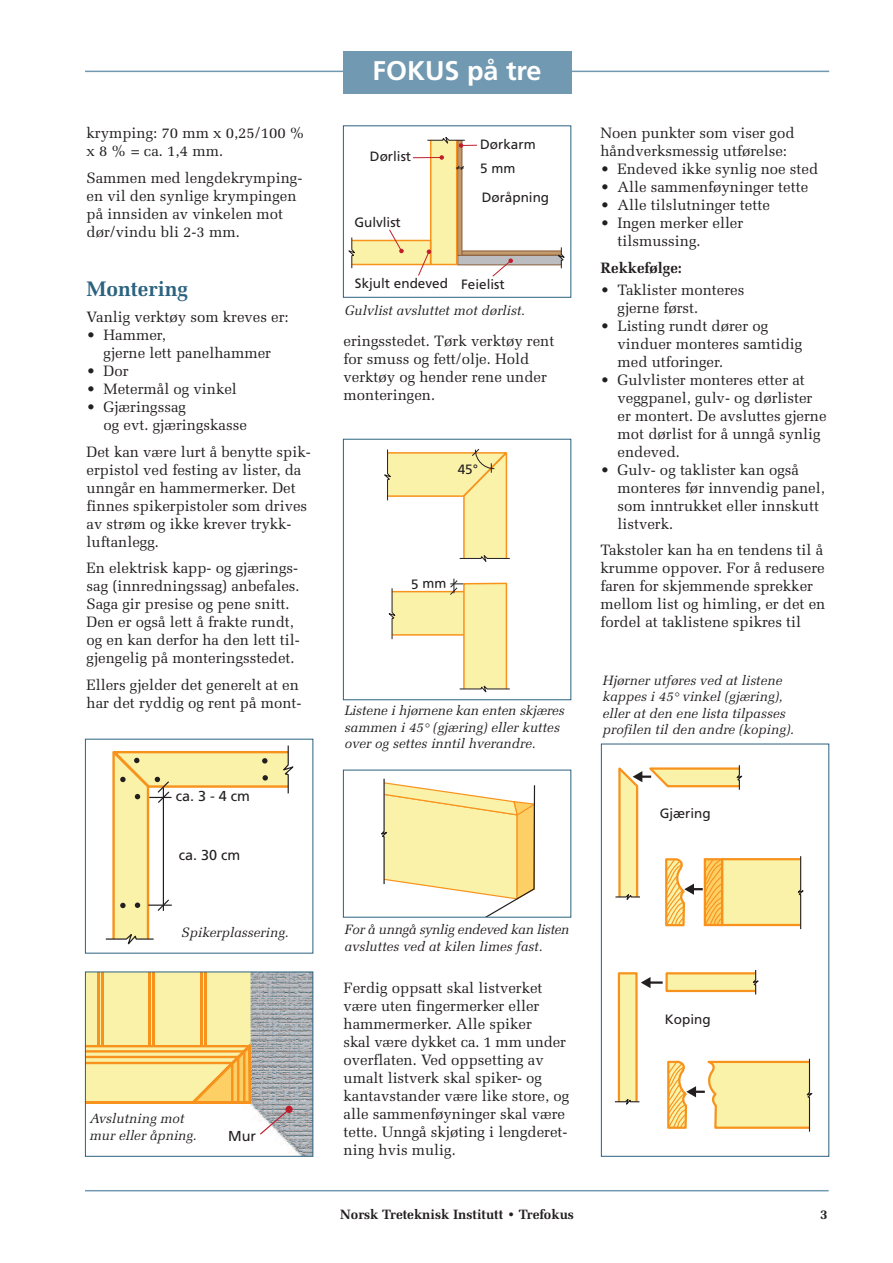
<style>
.page{position:relative;width:893px;height:1263px;background:#fff}
.page>*{position:absolute;margin:0;border:0;box-sizing:border-box;transform-origin:0 0}
.t1{font:700 27px "Frutiger";color:#fff}
.t2{font:700 21px "Melior";color:#2b627f}
.t3{font:15px/18px "Melior";color:#231f20}
.t4{font:700 15px "Melior";color:#231f20}
.t5{font:14.4px "Frutiger";color:#231f20}
.t6{font:italic 13.5px/16.5px "Melior";color:#231f20}
.t7{font:13.5px/24px "Frutiger";color:#231f20}
.t8{font:italic 13.5px/16.5px "Melior";letter-spacing:-.02em;color:#231f20}
.t9{font:700 13.5px "Melior";color:#231f20}
</style>
<div class="page">
<hr style="left:85px;top:1190px;width:744px;height:1px;background:#7199b1">
<hr style="left:85px;top:71px;width:744px;height:1px;background:#7199b1">
<div style="left:343px;top:51px;width:228px;height:43px;background:#7199b1"></div>
<svg style="left:106px;top:745px;width:187px;height:199px"></svg>
<div style="left:86px;top:972px;width:166px;height:130px;background:#faf2a8"></div>
<img style="left:250px;top:973px;width:61px;height:182px">
<img style="left:250px;top:973px;width:2px;height:129px">
<hr style="left:86px;top:1101px;width:165px;height:3px;background:#f7931d">
<svg style="left:87px;top:1043px;width:164px;height:58px"></svg>
<hr style="left:204px;top:972px;width:3px;height:74px;background:#f7931d">
<hr style="left:200px;top:972px;width:3px;height:74px;background:#f7931d">
<hr style="left:152px;top:972px;width:3px;height:74px;background:#f7931d">
<hr style="left:148px;top:972px;width:2px;height:74px;background:#f7931d">
<hr style="left:102px;top:972px;width:2px;height:74px;background:#f7931d">
<hr style="left:97px;top:972px;width:3px;height:74px;background:#f7931d">
<div style="left:285px;top:1106px;width:8px;height:7px;background:#bf1d2c;border-radius:50%"></div>
<svg style="left:260px;top:1109px;width:29px;height:26px"></svg>
<div style="left:85px;top:971px;width:228px;height:186px;border:1px solid #2b627f"></div>
<svg style="left:381px;top:779px;width:154px;height:136px"></svg>
<div style="left:392px;top:592px;width:76px;height:43px;background:#faf2a8"></div>
<div style="left:391px;top:591px;width:78px;height:45px;border:2px solid #f7931d"></div>
<svg style="left:388px;top:588px;width:9px;height:52px"></svg>
<svg style="left:384px;top:449px;width:126px;height:113px"></svg>
<div style="left:464px;top:583px;width:42px;height:106px;background:#faf2a8"></div>
<div style="left:463px;top:583px;width:44px;height:107px;border:2px solid #f7931d"></div>
<svg style="left:459px;top:684px;width:51px;height:8px"></svg>
<div style="left:343px;top:439px;width:228px;height:261px;border:1px solid #2b627f"></div>
<div style="left:619px;top:973px;width:17px;height:129px;background:#faf2a8"></div>
<div style="left:618px;top:972px;width:20px;height:131px;border:2px solid #f7931d"></div>
<svg style="left:615px;top:1096px;width:25px;height:9px"></svg>
<div style="left:667px;top:973px;width:89px;height:18px;background:#faf2a8"></div>
<div style="left:665px;top:972px;width:92px;height:20px;border:2px solid #f7931d"></div>
<svg style="left:750px;top:970px;width:9px;height:25px"></svg>
<hr style="left:649px;top:981px;width:14px;height:3px;background:#231f20">
<svg style="left:641px;top:977px;width:9px;height:11px"></svg>
<div style="left:722px;top:859px;width:78px;height:66px;background:#faf2a8"></div>
<div style="left:721px;top:858px;width:81px;height:68px;border:2px solid #f7931d"></div>
<svg style="left:795px;top:856px;width:9px;height:74px"></svg>
<svg style="left:615px;top:765px;width:131px;height:162px"></svg>
<svg style="left:667px;top:1058px;width:145px;height:74px"></svg>
<div style="left:601px;top:744px;width:228px;height:413px;border:1px solid #2b627f"></div>
<hr style="left:461px;top:251px;width:100px;height:4px;background:#c39a6b">
<div style="left:461px;top:251px;width:101px;height:5px;border:1px solid #8a5d3b"></div>
<hr style="left:458px;top:140px;width:4px;height:115px;background:#c39a6b">
<div style="left:457px;top:140px;width:5px;height:116px;border:1px solid #8a5d3b"></div>
<div style="left:458px;top:255px;width:103px;height:10px;background:#bcbdc0"></div>
<div style="left:457px;top:255px;width:105px;height:10px;border:1px solid #8a5d3b"></div>
<div style="left:431px;top:140px;width:26px;height:124px;background:#faf2a8"></div>
<div style="left:430px;top:139px;width:27px;height:126px;border:2px solid #f7931d"></div>
<div style="left:352px;top:240px;width:79px;height:24px;background:#faf2a8"></div>
<div style="left:351px;top:240px;width:80px;height:25px;border:2px solid #f7931d"></div>
<svg style="left:348px;top:237px;width:9px;height:32px"></svg>
<svg style="left:555px;top:247px;width:9px;height:22px"></svg>
<svg style="left:388px;top:229px;width:16px;height:24px"></svg>
<svg style="left:417px;top:249px;width:14px;height:27px"></svg>
<svg style="left:413px;top:155px;width:31px;height:5px"></svg>
<svg style="left:427px;top:137px;width:50px;height:11px"></svg>
<svg style="left:492px;top:258px;width:21px;height:19px"></svg>
<svg style="left:456px;top:165px;width:8px;height:6px"></svg>
<div style="left:343px;top:125px;width:228px;height:173px;border:1px solid #2b627f"></div>
<div style="left:180px;top:925px;width:125px;height:21px;background:#fff"></div>
<svg style="left:412px;top:579px;width:52px;height:16px"></svg>
<p class="t3" style="left:87px;top:124px;width:220px">krymping: 70 mm x 0,25/100 % x 8 % = ca. 1,4 mm.</p>
<p class="t3" style="left:87px;top:168px;width:217px">Sammen med lengdekrymping&shy;en vil den synlige krympingen på innsiden av vinkelen mot dør/vindu bli 2-3 mm.</p>
<h2 class="t2" style="left:87px;top:276px;width:103px">Montering</h2>
<p class="t3" style="left:87px;top:308px;width:204px">Vanlig verktøy som kreves er:</p>
<p class="t3" style="left:104px;top:326px;width:169px;text-indent:-17px">• Hammer,<br>gjerne lett panelhammer</p>
<p class="t3" style="left:87px;top:362px;width:44px">• Dor</p>
<p class="t3" style="left:87px;top:380px;width:152px">• Metermål og vinkel</p>
<p class="t3" style="left:104px;top:398px;width:145px;text-indent:-17px">• Gjæringssag<br>og evt. gjæringskasse</p>
<p class="t3" style="left:87px;top:442px;width:226px">Det kan være lurt å benytte spik&shy;erpistol ved festing av lister, da unngår en hammermerker. Det finnes spikerpistoler som drives av strøm og ikke krever trykk&shy;luftanlegg.</p>
<p class="t3" style="left:87px;top:559px;width:215px">En elektrisk kapp- og gjærings&shy;sag (innredningssag) anbefales.<br>Saga gir presise og pene snitt.<br>Den er også lett å frakte rundt, og en kan derfor ha den lett til&shy;gjengelig på monteringsstedet.</p>
<p class="t3" style="left:87px;top:675px;width:216px">Ellers gjelder det generelt at en har det ryddig og rent på mont-</p>
<p class="t5" style="left:176px;top:790px;width:76px">ca.3-4cm</p>
<p class="t5" style="left:179px;top:849px;width:63px">ca. 30 cm</p>
<p class="t6" style="left:181px;top:924px;width:109px">Spikerplassering.</p>
<p class="t6" style="left:89px;top:1110px;width:109px">Avslutning mot mur eller åpning.</p>
<p class="t5" style="left:228px;top:1130px;width:29px">Mur</p>
<h1 class="t1" style="left:373px;top:59px;width:171px">FOKUS på tre</h1>
<p class="t7" style="left:370px;top:145px;width:43px">Dørlist</p>
<p class="t7" style="left:354px;top:212px;width:48px">Gulvlist</p>
<p class="t7" style="left:480px;top:133px;width:57px">Dørkarm<br>5 mm</p>
<p class="t7" style="left:482px;top:186px;width:69px">Døråpning</p>
<p class="t7" style="left:355px;top:273px;width:151px">Skjult endeved Feielist</p>
<p class="t6" style="left:344px;top:302px;width:182px">Gulvlist avsluttet mot dørlist.</p>
<p class="t3" style="left:343px;top:332px;width:212px">eringsstedet. Tørk verktøy rent for smuss og fett/olje. Hold verktøy og hender rene under monteringen.</p>
<p class="t7" style="left:458px;top:458px;width:22px">45°</p>
<p class="t6" style="left:344px;top:702px;width:221px">Listene i hjørnene kan enten skjæres sammen i 45° (gjæring) eller kuttes over og settes inntil hverandre.</p>
<p class="t3" style="left:600px;top:124px;width:196px">Noen punkter som viser god håndverksmessig utførelse:</p>
<p class="t3" style="left:600px;top:160px;width:219px">• Endeved ikke synlig noe sted</p>
<p class="t3" style="left:600px;top:178px;width:209px">• Alle sammenføyninger tette</p>
<p class="t3" style="left:600px;top:196px;width:171px">• Alle tilslutninger tette</p>
<p class="t3" style="left:617px;top:214px;width:127px;text-indent:-17px">• Ingen merker eller tilsmussing.</p>
<p class="t4" style="left:600px;top:259px;width:83px">Rekkefølge:</p>
<p class="t3" style="left:617px;top:281px;width:128px;text-indent:-17px">• Taklister monteres gjerne først.</p>
<p class="t3" style="left:617px;top:317px;width:186px;text-indent:-17px">• Listing rundt dører og vinduer monteres samtidig med utforinger.</p>
<p class="t3" style="left:617px;top:371px;width:211px;text-indent:-17px">• Gulvlister monteres etter at veggpanel, gulv- og dørlister er montert. De avsluttes gjerne mot dørlist for å unngå synlig endeved.</p>
<p class="t3" style="left:617px;top:461px;width:209px;text-indent:-17px">• Gulv- og taklister kan også monteres før innvendig panel, som inntrukket eller innskutt listverk.</p>
<p class="t3" style="left:600px;top:541px;width:226px">Takstoler kan ha en tendens til å krumme oppover. For å redusere faren for skjemmende sprekker mellom list og himling, er det en fordel at taklistene spikres til</p>
<p class="t6" style="left:602px;top:672px;width:193px">Hjørner utføres ved at listene kappes i 45° vinkel (gjæring), eller at den ene lista tilpasses profilen til den andre (koping).</p>
<p class="t7" style="left:660px;top:802px;width:53px">Gjæring</p>
<p class="t8" style="left:344px;top:921px;width:226px">For å unngå synlig endeved kan listen avsluttes ved at kilen limes fast.</p>
<p class="t3" style="left:343px;top:979px;width:227px">Ferdig oppsatt skal listverket være uten fingermerker eller hammermerker. Alle spiker<br>skal være dykket ca. 1 mm under overflaten. Ved oppsetting av umalt listverk skal spiker- og kantavstander være like store, og alle sammenføyninger skal være tette. Unngå skjøting i lengderet&shy;ning hvis mulig.</p>
<p class="t7" style="left:665px;top:1009px;width:47px">Koping</p>
<p class="t9" style="left:340px;top:1207px;width:235px">Norsk Treteknisk Institutt • Trefokus</p>
<p class="t9" style="left:820px;top:1207px;width:9px">3</p>
</div>
